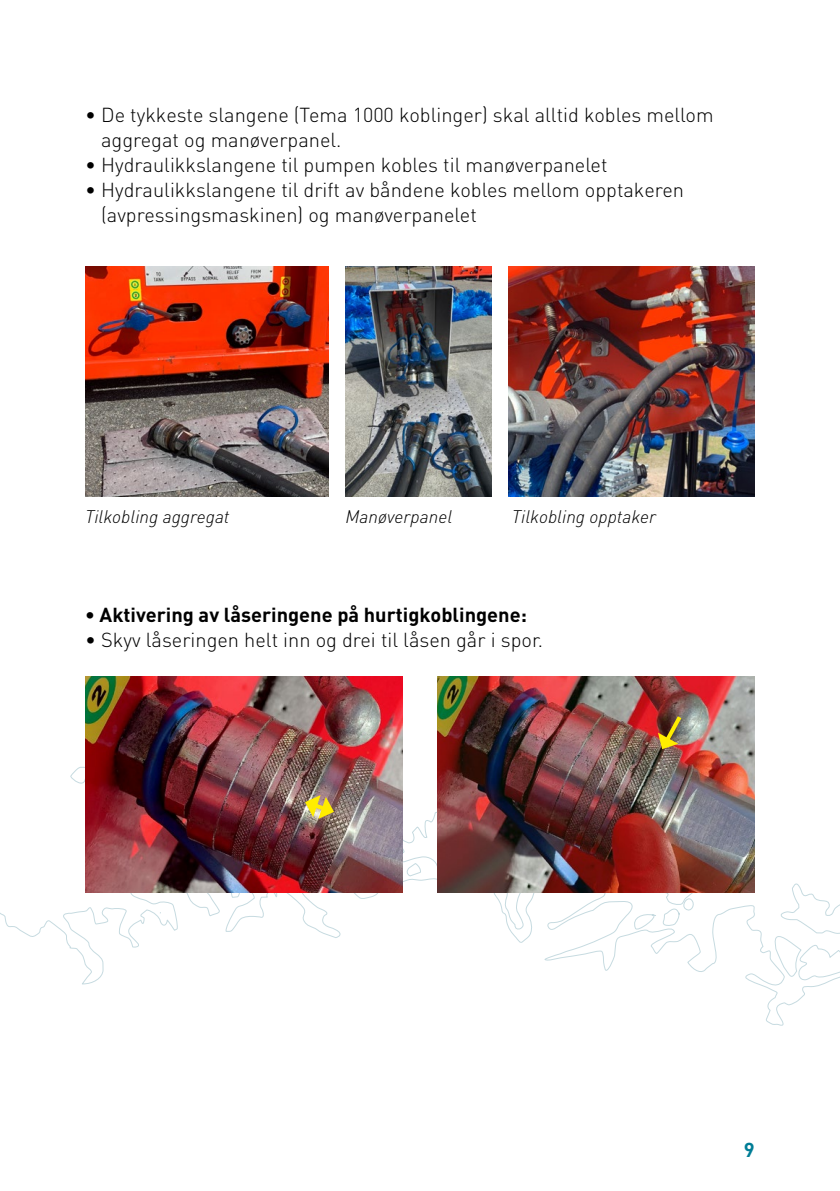
<style>
.page{position:relative;width:840px;height:1191px;background:#fff}
.page>*{position:absolute;margin:0;border:0;box-sizing:border-box;transform-origin:0 0}
.brød{font:300 20px/25px "DIN";color:#000}
.brød-2{font:700 20px "DIN";color:#000}
.t1{font:700 20px "DIN";color:#007d96}
.bt{font:italic 300 18px "DIN";color:#000}
</style>
<div class="page">
<svg style="left:0;top:759px;width:839px;height:267px"></svg>
<img style="left:85px;top:266px;width:244px;height:230px">
<img style="left:508px;top:266px;width:246px;height:230px">
<img style="left:345px;top:266px;width:146px;height:230px">
<img style="left:85px;top:676px;width:318px;height:217px">
<img style="left:437px;top:676px;width:317px;height:217px">
<svg style="left:657px;top:712px;width:27px;height:37px"></svg>
<svg style="left:305px;top:795px;width:29px;height:24px"></svg>
<p class="brød" style="left:101px;top:102px;width:613px;text-indent:-16px">• De tykkeste slangene (Tema 1000 koblinger) skal alltid kobles mellom aggregat og manøverpanel.</p>
<p class="brød" style="left:85px;top:152px;width:523px">• Hydraulikkslangene til pumpen kobles til manøverpanelet</p>
<p class="brød" style="left:101px;top:177px;width:584px;text-indent:-16px">• Hydraulikkslangene til drift av båndene kobles mellom opptakeren (avpressingsmaskinen) og manøverpanelet</p>
<p class="bt" style="left:85px;top:505px;width:146px">Tilkobling aggregat</p>
<p class="bt" style="left:345px;top:505px;width:108px">Manøverpanel</p>
<p class="bt" style="left:511px;top:505px;width:146px">Tilkobling opptaker</p>
<p class="brød-2" style="left:85px;top:602px;width:443px">• Aktivering av låseringene på hurtigkoblingene:</p>
<p class="brød" style="left:85px;top:627px;width:459px">• Skyv låseringen helt inn og drei til låsen går i spor.</p>
<p class="t1" style="left:743px;top:1136px;width:12px">9</p>
</div>
